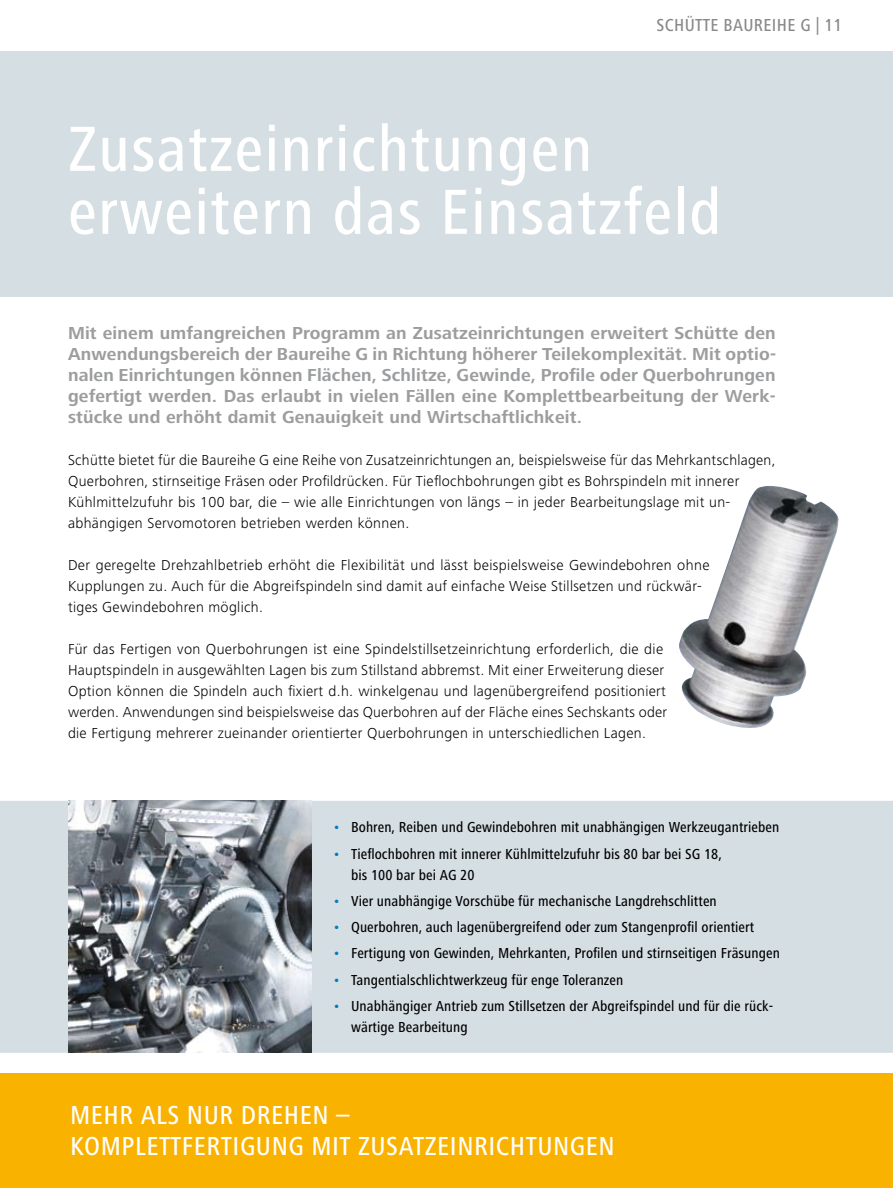
<style>
.page{position:relative;width:893px;height:1188px;background:#fff}
.page>*{position:absolute;margin:0;border:0;box-sizing:border-box;transform-origin:0 0}
.t1{font:500 condensed 66px/63px "Frutiger Next LT";letter-spacing:.02em;color:#fff}
.t2{font:500 condensed 27px/31.5px "Frutiger Next LT";letter-spacing:.02em;color:#fff}
.t3{font:700 27px "Frutiger Next LT";color:#fff}
.t4{font:700 18px/21px "Frutiger Next LT";letter-spacing:.01em;color:#9c9d9f;text-align:justify}
.t5{font:500 condensed 18px "Frutiger Next LT";letter-spacing:.02em;color:#87888a}
.t6{font:300 15px/21px "Frutiger Next LT";letter-spacing:.02em;color:#000}
.t7{font:500 condensed 15px/21px "Frutiger Next LT";letter-spacing:.005em;color:#000}
.s1{color:#007cbf}
</style>
<div class="page">
<div style="left:0;top:51px;width:893px;height:246px;background:#d5dee3"></div>
<div style="left:0;top:801px;width:893px;height:252px;background:#d5dee3"></div>
<div style="left:0;top:1074px;width:893px;height:114px;background:#f9b200"></div>
<img style="left:68px;top:801px;width:244px;height:252px">
<img style="left:679px;top:486px;width:160px;height:242px">
<p class="t5" style="left:657px;top:15px;width:187px">Schütte BAUREIHE G | 11</p>
<h1 class="t1" style="left:68px;top:118px;width:655px">Zusatzeinrichtungen erweitern das Einsatzfeld</h1>
<p class="t4" style="left:68px;top:322px;width:709px">Mit einem umfangreichen Programm an Zusatzeinrichtungen erweitert Schütte den Anwendungsbereich der Baureihe G in Richtung höherer Teilekomplexität. Mit optio&shy;nalen Einrichtungen können Flächen, Schlitze, Gewinde, Profile oder Querbohrungen gefertigt werden. Das erlaubt in vielen Fällen eine Komplettbearbeitung der Werk&shy;stücke und erhöht damit Genauigkeit und Wirtschaftlichkeit.</p>
<p class="t6" style="left:68px;top:449px;width:709px">Schütte bietet für die Baureihe G eine Reihe von Zusatzeinrichtungen an, beispielsweise für das Mehrkantschlagen, Querbohren, stirnseitige Fräsen oder Profildrücken. Für Tieflochbohrungen gibt es Bohrspindeln mit innerer Kühlmittelzufuhr bis 100 bar, die – wie alle Einrichtungen von längs – in jeder Bearbeitungslage mit un&shy;abhängigen Servomotoren betrieben werden können.</p>
<p class="t6" style="left:68px;top:554px;width:643px">Der geregelte Drehzahlbetrieb erhöht die Flexibilität und lässt beispielsweise Gewindebohren ohne<br>Kupplungen zu. Auch für die Abgreifspindeln sind damit auf einfache Weise Stillsetzen und rückwär&shy;tiges Gewindebohren möglich.</p>
<p class="t6" style="left:68px;top:638px;width:601px">Für das Fertigen von Querbohrungen ist eine Spindelstillsetzeinrichtung erforderlich, die die Hauptspindeln in ausgewählten Lagen bis zum Stillstand abbremst. Mit einer Erweiterung dieser Option können die Spindeln auch fixiert d.h. winkelgenau und lagenübergreifend positioniert werden. Anwendungen sind beispielsweise das Querbohren auf der Fläche eines Sechskants oder die Fertigung mehrerer zueinander orientierter Querbohrungen in unterschiedlichen Lagen.</p>
<p class="t7" style="left:333px;top:817px;width:448px"><span class="s1">•</span> Bohren, Reiben und Gewindebohren mit unabhängigen Werkzeugantrieben</p>
<p class="t7" style="left:351px;top:843px;width:372px;text-indent:-18px"><span class="s1">•</span> Tieflochbohren mit innerer Kühlmittelzufuhr bis 80 bar bei SG 18, bis 100 bar bei AG 20</p>
<p class="t7" style="left:333px;top:890px;width:385px"><span class="s1">•</span> Vier unabhängige Vorschübe für mechanische Langdrehschlitten</p>
<p class="t7" style="left:333px;top:917px;width:423px"><span class="s1">•</span> Querbohren, auch lagenübergreifend oder zum Stangenprofil orientiert</p>
<p class="t7" style="left:333px;top:943px;width:448px"><span class="s1">•</span> Fertigung von Gewinden, Mehrkanten, Profilen und stirnseitigen Fräsungen</p>
<p class="t7" style="left:333px;top:969px;width:292px"><span class="s1">•</span> Tangentialschlichtwerkzeug für enge Toleranzen</p>
<p class="t7" style="left:351px;top:995px;width:422px;text-indent:-18px"><span class="s1">•</span> Unabhängiger Antrieb zum Stillsetzen der Abgreifspindel und für die rück&shy;wärtige Bearbeitung</p>
<h2 class="t3" style="left:94px;top:1097px;width:68px">it Bearbeitungseinheiten</h2>
<h2 class="t3" style="left:68px;top:1128px;width:17px">fertigen</h2>
<h2 class="t2" style="left:70px;top:1099px;width:546px">Mehr als nur Drehen –<br>Komplettfertigu ng mit Zusatzei nrichtungen</h2>
</div>
